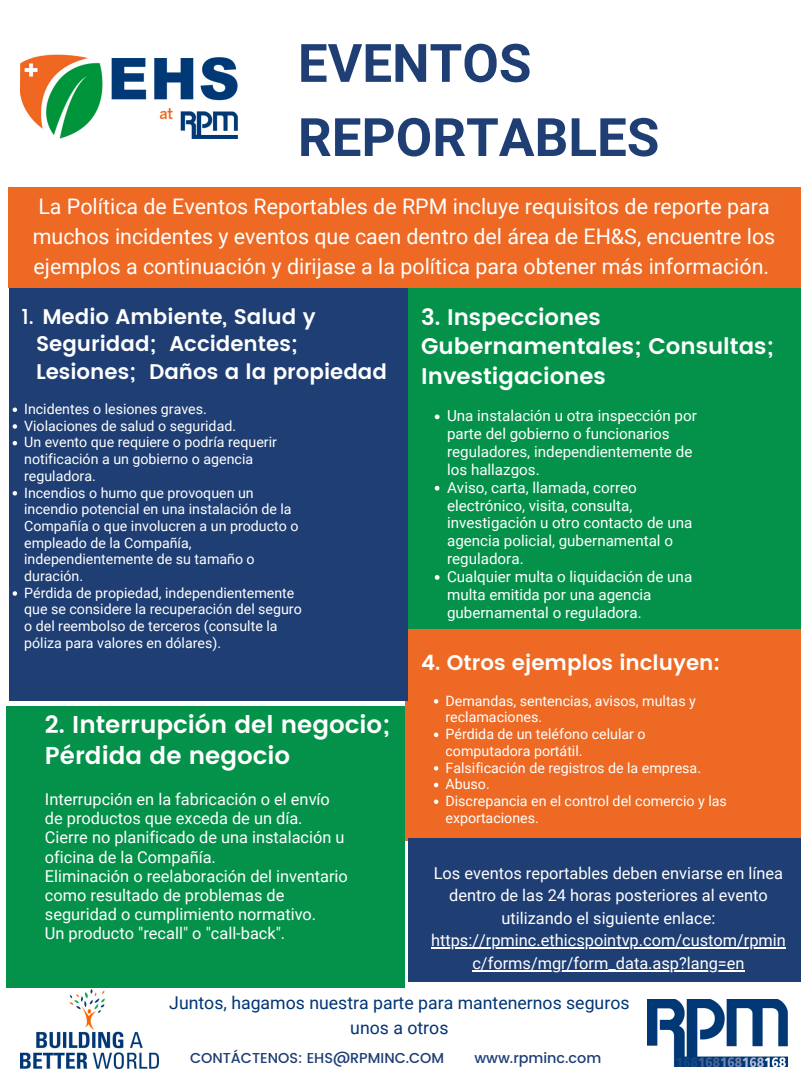
<style>
.page{position:relative;width:810px;height:1080px;background:#fff}
.page>*{position:absolute;margin:0;border:0;box-sizing:border-box;transform-origin:0 0}
.t1{font:700 53px/74.1px "Roboto";color:#1e3e74}
.t2{font:600 24.38px/31.4px "Poppins";color:#fff}
.t3{font:600 22.62px/29.1px "Poppins";color:#fff}
.t4{font:21.44px/30px "Roboto";color:#fff}
.t5{font:600 21.19px/27.3px "Poppins";color:#fff}
.t6{font:17.69px/24.4px "Roboto";color:#003576;text-align:center}
.t7{font:16.38px/19.2px "Roboto";color:#fff}
.t8{font:15.19px/17.8px "Roboto";color:#fff}
.t9{font:500 14.38px "Poppins";color:#1e3e74}
.t10{font:14.25px/16.8px "Roboto";color:#fff}
.t11{font:14.19px/16.7px "Roboto";color:#fff}
.s1{font-weight:500}
</style>
<div class="page">
<div style="left:405px;top:576px;width:395px;height:265px;background:#ed6924"></div>
<div style="left:408px;top:839px;width:393px;height:143px;background:#1e3e74"></div>
<div style="left:408px;top:288px;width:393px;height:340px;background:#04924a"></div>
<div style="left:9px;top:288px;width:399px;height:413px;background:#1e3e74"></div>
<img style="left:20px;top:990px;width:139px;height:79px">
<img style="left:20px;top:54px;width:218px;height:85px">
<div style="left:6px;top:706px;width:399px;height:281px;background:#04924a"></div>
<div style="left:9px;top:187px;width:792px;height:101px;background:#ed6924"></div>
<img style="left:648px;top:999px;width:140px;height:67px">
<svg style="left:434px;top:699px;width:4px;height:5px"></svg>
<svg style="left:434px;top:733px;width:4px;height:4px"></svg>
<svg style="left:434px;top:766px;width:4px;height:5px"></svg>
<svg style="left:434px;top:783px;width:4px;height:4px"></svg>
<svg style="left:434px;top:800px;width:4px;height:4px"></svg>
<svg style="left:13px;top:408px;width:4px;height:4px"></svg>
<svg style="left:13px;top:424px;width:4px;height:5px"></svg>
<svg style="left:13px;top:441px;width:4px;height:4px"></svg>
<svg style="left:13px;top:491px;width:4px;height:5px"></svg>
<svg style="left:13px;top:591px;width:4px;height:5px"></svg>
<svg style="left:435px;top:414px;width:5px;height:5px"></svg>
<svg style="left:435px;top:486px;width:5px;height:5px"></svg>
<svg style="left:435px;top:575px;width:5px;height:5px"></svg>
<hr style="left:431px;top:947px;width:355px;height:2px;background:#fff">
<hr style="left:472px;top:970px;width:273px;height:1px;background:#fff">
<h1 class="t1" style="left:298px;top:27px;width:363px">EVENTOS<br>REPORTABLES</h1>
<h3 class="t4" style="left:33px;top:192px;width:744px">La Política de Eventos Reportables de RPM incluye requisitos de reporte para muchos incidentes y eventos que caen dentro del área de EH&amp;S, encuentre los ejemplos a continuación y dirijase a la política para obtener más información.</h3>
<h3 class="t3" style="left:421px;top:303px;width:354px">3. Inspecciones<br>Gubernamentales; Consultas;<br>Investigaciones</h3>
<p class="t8" style="left:447px;top:407px;width:251px">Una instalación u otra inspección por parte del gobierno o funcionarios reguladores, independientemente de los hallazgos.<br>Aviso, carta, llamada, correo electrónico, visita, consulta, investigación u otro contacto de una agencia policial, gubernamental o reguladora.<br>Cualquier multa o liquidación de una multa emitida por una agencia gubernamental o reguladora.</p>
<p class="t5" style="left:36px;top:303px;width:353px;text-indent:-14px"><span class="s1">1.</span> Medio Ambiente, Salud y<br>Seguridad; Accidentes;<br>Lesiones; Daños a la propiedad</p>
<p class="t11" style="left:24px;top:401px;width:279px">Incidentes o lesiones graves.<br>Violaciones de salud o seguridad.<br>Un evento que requiere o podría requerir notificación a un gobierno o agencia reguladora.<br>Incendios o humo que provoquen un incendio potencial en una instalación de la Compañía o que involucren a un producto o empleado de la Compañía, independientemente de su tamaño o duración.<br>Pérdida de propiedad, independientemente que se considere la recuperación del seguro o del reembolso de terceros (consulte la póliza para valores en dólares).</p>
<h2 class="t2" style="left:45px;top:709px;width:347px">2. Interrupción del negocio;<br>Pérdida de negocio</h2>
<p class="t7" style="left:45px;top:790px;width:304px">Interrupción en la fabricación o el envío de productos que exceda de un día.<br>Cierre no planificado de una instalación u oficina de la Compañía.<br>Eliminación o reelaboración del inventario como resultado de problemas de seguridad o cumplimiento normativo.<br>Un producto "recall" o "call-back".</p>
<p class="t5" style="left:421px;top:649px;width:300px">4. Otros ejemplos incluyen:</p>
<p class="t10" style="left:445px;top:692px;width:283px">Demandas, sentencias, avisos, multas y reclamaciones.<br>Pérdida de un teléfono celular o computadora portátil.<br>Falsificación de registros de la empresa.<br>Abuso.<br>Discrepancia en el control del comercio y las exportaciones.</p>
<p class="t7" style="left:431px;top:862px;width:356px;line-height:22.5px;text-align:center">Los eventos reportables deben enviarse en línea dentro de las 24 horas posteriores al evento utilizando el siguiente enlace: https://rpminc.ethicspointvp.com/custom/rpmin c/forms/mgr/form_data.asp?lang=en</p>
<p class="t6" style="left:169px;top:991px;width:462px">Juntos, hagamos nuestra parte para mantenernos seguros unos a otros</p>
<p class="t9" style="left:190px;top:1049px;width:256px">CONTÁCTENOS: EHS@RPMINC.COM</p>
<p class="t9" style="left:474px;top:1049px;width:128px">www.rpminc.com</p>
</div>
